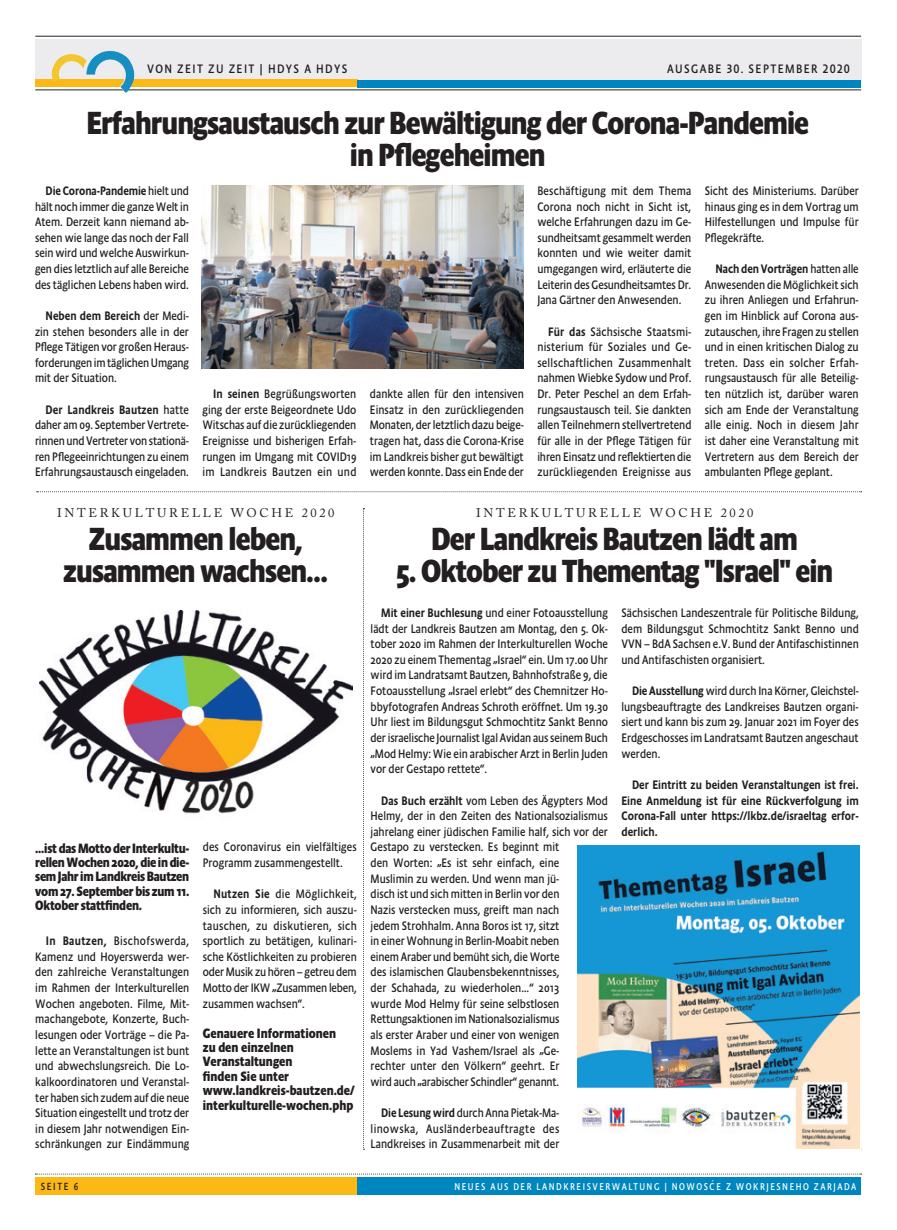
<style>
.page{position:relative;width:897px;height:1230px;background:#fff}
.page>*{position:absolute;margin:0;border:0;box-sizing:border-box;transform-origin:0 0}
.t1{font:700 32.5px/32.5px "Absara Sans Head OT";letter-spacing:-.03em;color:#231f20;text-align:center;scale:.96 1}
.t2{font:700 13.75px/14.4px "Absara Sans Head OT";color:#231f20;text-align:justify;scale:.95 1}
.t3{font:12.5px/15.6px "Absara Sans Head OT";color:#231f20;text-align:justify;scale:.95 1}
.t4{font:500 12.5px/15.6px "Absara Sans Head OT";color:#231f20;text-align:justify;scale:.95 1}
.t5{font:12.5px "Adobe Caslon Pro";letter-spacing:.215em;color:#231f20}
.t6{font:12.5px "Absara Sans Head OT";letter-spacing:.11em;color:#231f20}
.t7{font:10.62px "Absara Sans Head OT";letter-spacing:.16em;color:#231f20;scale:.95 1}
.t8{font:10px "Absara Sans Head OT";letter-spacing:.16em;color:#fff;scale:.95 1}
.s1{font-weight:500}
</style>
<div class="page">
<div style="left:35px;top:1177px;width:322px;height:17px;background:#fcb814"></div>
<div style="left:357px;top:1177px;width:504px;height:18px;background:#0086be"></div>
<svg style="left:35px;top:1173px;width:826px;height:1px"></svg>
<div style="left:35px;top:39px;width:826px;height:48px;background:#ececee"></div>
<div style="left:35px;top:80px;width:322px;height:7px;background:#fcb814"></div>
<div style="left:357px;top:80px;width:504px;height:7px;background:#0086be"></div>
<hr style="left:35px;top:90px;width:826px;height:1px;background:#231f20">
<hr style="left:35px;top:36px;width:826px;height:1px;background:#231f20">
<img style="left:51px;top:51px;width:85px;height:42px">
<svg style="left:37px;top:491px;width:824px;height:1px"></svg>
<img style="left:40px;top:610px;width:312px;height:204px">
<img style="left:201px;top:186px;width:323px;height:182px">
<img style="left:577px;top:845px;width:282px;height:303px">
<svg style="left:363px;top:508px;width:1px;height:641px"></svg>
<p class="t6" style="left:147px;top:61px;width:202px">VON ZEIT ZU ZEIT | HDYS A HDYS</p>
<p class="t6" style="left:667px;top:61px;width:184px">AUSGABE 30. SEPTEMBER 2020</p>
<h1 class="t1" style="left:86px;top:106px;width:754px">Erfahrungsaustausch zur Bewältigung der Corona-Pandemie in Pflegeheimen</h1>
<p class="t3" style="left:35px;top:183px;width:164px;text-indent:11px"><span class="s1">Die Corona-Pandemie</span> hielt und hält noch immer die ganze Welt in Atem. Derzeit kann niemand ab&shy;sehen wie lange das noch der Fall sein wird und welche Auswirkun&shy;gen dies letztlich auf alle Bereiche des täglichen Lebens haben wird.</p>
<p class="t3" style="left:35px;top:308px;width:164px;text-indent:11px"><span class="s1">Neben dem Bereich</span> der Medi&shy;zin stehen besonders alle in der Pflege Tätigen vor großen Heraus&shy;forderungen im täglichen Umgang mit der Situation.</p>
<p class="t3" style="left:35px;top:402px;width:164px;text-indent:11px"><span class="s1">Der Landkreis Bautzen</span> hatte daher am 09. September Vertrete&shy;rinnen und Vertreter von stationä&shy;ren Pflegeeinrichtungen zu einem Erfahrungsaustausch eingeladen.</p>
<p class="t3" style="left:202px;top:386px;width:164px;text-indent:11px"><span class="s1">In seinen</span> Begrüßungsworten ging der erste Beigeordnete Udo Witschas auf die zurückliegenden Ereignisse und bisherigen Erfah&shy;rungen im Umgang mit COVID19 im Landkreis Bautzen ein und</p>
<p class="t3" style="left:370px;top:386px;width:164px">dankte allen für den intensiven Einsatz in den zurückliegenden Monaten, der letztlich dazu beige&shy;tragen hat, dass die Corona-Krise im Landkreis bisher gut bewältigt werden konnte. Dass ein Ende der</p>
<p class="t3" style="left:537px;top:183px;width:164px">Beschäftigung mit dem Thema Corona noch nicht in Sicht ist, welche Erfahrungen dazu im Ge&shy;sundheitsamt gesammelt werden konnten und wie weiter damit umgegangen wird, erläuterte die Leiterin des Gesundheitsamtes Dr.<br>Jana Gärtner den Anwesenden.</p>
<p class="t3" style="left:537px;top:323px;width:164px;text-indent:11px"><span class="s1">Für das</span> Sächsische Staatsmi&shy;nisterium für Soziales und Ge&shy;sellschaftlichen Zusammenhalt nahmen Wiebke Sydow und Prof.<br>Dr. Peter Peschel an dem Erfah&shy;rungsaustausch teil. Sie dankten allen Teilnehmern stellvertretend für alle in der Pflege Tätigen für ihren Einsatz und reflektierten die zurückliegenden Ereignisse aus</p>
<p class="t3" style="left:704px;top:183px;width:164px">Sicht des Ministeriums. Darüber hinaus ging es in dem Vortrag um Hilfestellungen und Impulse für Pflegekräfte.</p>
<p class="t3" style="left:704px;top:261px;width:164px;text-indent:11px"><span class="s1">Nach den Vorträgen</span> hatten alle Anwesenden die Möglichkeit sich zu ihren Anliegen und Erfahrun&shy;gen im Hinblick auf Corona aus&shy;zutauschen, ihre Fragen zu stellen und in einen kritischen Dialog zu treten. Dass ein solcher Erfah&shy;rungsaustausch für alle Beteilig&shy;ten nützlich ist, darüber waren sich am Ende der Veranstaltung alle einig. Noch in diesem Jahr ist daher eine Veranstaltung mit Vertretern aus dem Bereich der ambulanten Pflege geplant.</p>
<p class="t5" style="left:57px;top:506px;width:279px">INTERKULTURELLE WOCHE 2020</p>
<h1 class="t1" style="left:63px;top:522px;width:278px">Zusammen leben, zusammen wachsen…</h1>
<p class="t2" style="left:35px;top:841px;width:164px">…ist das Motto der Interkultu&shy;rellen Wochen 2020, die in die&shy;sem Jahr im Landkreis Bautzen vom 27. September bis zum 11.<br>Oktober stattfinden.</p>
<p class="t3" style="left:35px;top:933px;width:164px;text-indent:11px"><span class="s1">In Bautzen,</span> Bischofswerda, Kamenz und Hoyerswerda wer&shy;den zahlreiche Veranstaltungen im Rahmen der Interkulturellen Wochen angeboten. Filme, Mit&shy;machangebote, Konzerte, Buch&shy;lesungen oder Vorträge – die Pa&shy;lette an Veranstaltungen ist bunt und abwechslungsreich. Die Lo&shy;kalkoordinatoren und Veranstal&shy;ter haben sich zudem auf die neue Situation eingestellt und trotz der in diesem Jahr notwendigen Ein&shy;schränkungen zur Eindämmung</p>
<p class="t3" style="left:203px;top:839px;width:164px">des Coronavirus ein vielfältiges<br>Programm zusammengestellt.</p>
<p class="t3" style="left:203px;top:886px;width:164px;text-indent:11px"><span class="s1">Nutzen Sie</span> die Möglichkeit, sich zu informieren, sich auszu&shy;tauschen, zu diskutieren, sich sportlich zu betätigen, kulinari&shy;sche Köstlichkeiten zu probieren oder Musik zu hören – getreu dem Motto der IKW „Zusammen leben, zusammen wachsen“.</p>
<p class="t2" style="left:203px;top:1025px;width:161px;text-align:left">Genauere Informationen<br>zu den einzelnen<br>Veranstaltungen<br>finden Sie unter www.landkreis-bautzen.de/ interkulturelle-wochen.php</p>
<p class="t5" style="left:476px;top:506px;width:279px">INTERKULTURELLE WOCHE 2020</p>
<h1 class="t1" style="left:431px;top:522px;width:384px">Der Landkreis Bautzen lädt am</h1>
<h1 class="t1" style="left:396px;top:555px;width:457px">5. Oktober zu Thementag "Israel" ein</h1>
<p class="t3" style="left:370px;top:605px;width:251px;text-indent:11px"><span class="s1">Mit einer Buchlesung</span> und einer Fotoausstellung lädt der Landkreis Bautzen am Montag, den 5. Ok&shy;tober 2020 im Rahmen der Interkulturellen Woche 2020 zu einem Thementag „Israel“ ein. Um 17.00 Uhr wird im Landratsamt Bautzen, Bahnhofstraße 9, die Fotoausstellung „Israel erlebt“ des Chemnitzer Ho&shy;bbyfotografen Andreas Schroth eröffnet. Um 19.30<br>Uhr liest im Bildungsgut Schmochtitz Sankt Benno der israelische Journalist Igal Avidan aus seinem Buch „Mod Helmy: Wie ein arabischer Arzt in Berlin Juden vor der Gestapo rettete“.</p>
<p class="t3" style="left:370px;top:792px;width:251px;text-align:left;text-indent:11px"><span class="s1">Das Buch erzählt</span> vom Leben des Ägypters Mod Helmy, der in den Zeiten des Nationalsozialismus jahrelang einer jüdischen Familie half, sich vor der Gestapo zu verstecken. Es beginnt mit<br>den Worten: „Es ist sehr einfach, eine<br>Muslimin zu werden. Und wenn man jü-<br>disch ist und sich mitten in Berlin vor den<br>Nazis verstecken muss, greift man nach<br>jedem Strohhalm. Anna Boros ist 17, sitzt<br>in einer Wohnung in Berlin-Moabit neben<br>einem Araber und bemüht sich, die Worte<br>des islamischen Glaubensbekenntnisses,<br>der Schahada, zu wiederholen…“ 2013<br>wurde Mod Helmy für seine selbstlosen Rettungsaktionen im Nationalsozialismus<br>als erster Araber und einer von wenigen<br>Moslems in Yad Vashem/Israel als „Ge-<br>rechter unter den Völkern“ geehrt. Er<br>wird auch „arabischer Schindler“ genannt.</p>
<p class="t3" style="left:370px;top:1105px;width:200px;text-indent:11px"><span class="s1">Die Lesung wird</span> durch Anna Pietak-Ma&shy;linowska, Ausländerbeauftragte des Landkreises in Zusammenarbeit mit der</p>
<p class="t3" style="left:621px;top:605px;width:251px">Sächsischen Landeszentrale für Politische Bildung, dem Bildungsgut Schmochtitz Sankt Benno und VVN – BdA Sachsen e.V. Bund der Antifaschistinnen und Antifaschisten organisiert.</p>
<p class="t3" style="left:621px;top:683px;width:251px;text-indent:11px"><span class="s1">Die Ausstellung</span> wird durch Ina Körner, Gleichstel&shy;lungsbeauftragte des Landkreises Bautzen organi&shy;siert und kann bis zum 29. Januar 2021 im Foyer des Erdgeschosses im Landratsamt Bautzen angeschaut werden.</p>
<p class="t4" style="left:621px;top:777px;width:251px;text-indent:11px">Der Eintritt zu beiden Veranstaltungen ist frei.<br>Eine Anmeldung ist für eine Rückverfolgung im Corona-Fall unter https://lkbz.de/israeltag erfor&shy;derlich.</p>
<p class="t7" style="left:41px;top:1179px;width:41px">SEITE 6</p>
<p class="t8" style="left:454px;top:1180px;width:424px">NEUES AUS DER LANDKREISVERWALTUNG | NOWOSC´E Z WOKRJESNEHO ZARJADA</p>
</div>
